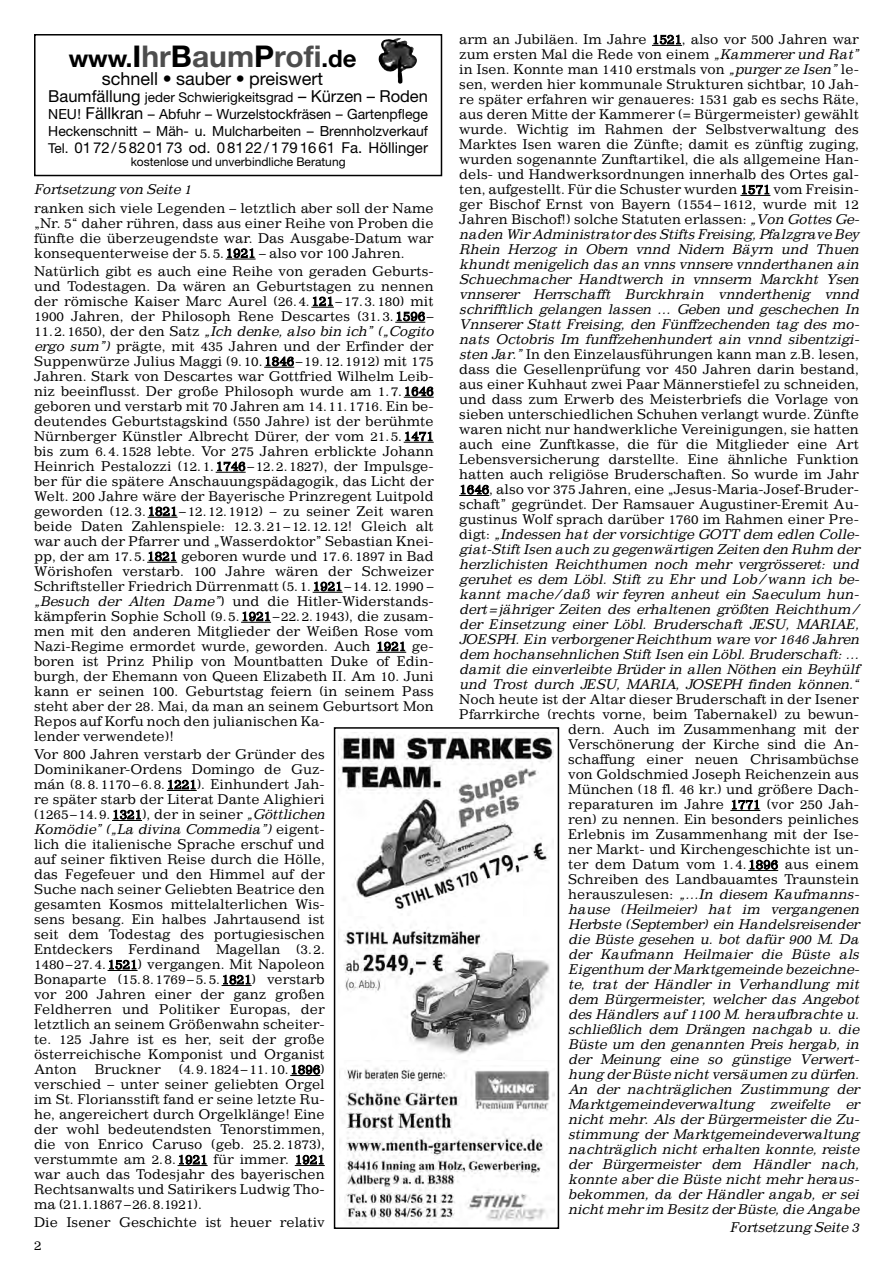
<style>
.page{position:relative;width:893px;height:1263px;background:#fff}
.page>*{position:absolute;margin:0;border:0;box-sizing:border-box;transform-origin:0 0}
.t1{font:700 30px "Helvetica Neue East A";color:#4d4d4d}
.t2{font:18px "Helvetica Neue";color:#000}
.t3{font:16.5px "Helvetica Neue";color:#000}
.t4{font:15px "Helvetica Neue";color:#000}
.t5{font:13.95px/16.8px "Helvetica Neue";color:#000}
.t6{font:13.5px/15px "Impressum";color:#000}
.t7{font:italic 13.5px/15px "Impressum";color:#000;text-align:right}
.t8{font:12px "Helvetica Neue";color:#000}
.s1{font-size:24px;color:#000}
.s2{color:#000}
.s3{font-size:13.5px}
.s4{font-size:16.5px}
.s5{font-size:13.65px}
.s6{font-style:italic}
.s7{font-style:normal}
</style>
<div class="page">
<hr style="left:226px;top:259px;width:30px;height:1px;background:#000">
<svg style="left:311px;top:307px;width:23px;height:1px"></svg>
<hr style="left:395px;top:322px;width:30px;height:1px;background:#000">
<hr style="left:264px;top:367px;width:30px;height:1px;background:#000">
<hr style="left:404px;top:397px;width:30px;height:1px;background:#000">
<hr style="left:404px;top:442px;width:30px;height:1px;background:#000">
<hr style="left:216px;top:472px;width:30px;height:1px;background:#000">
<hr style="left:148px;top:517px;width:30px;height:1px;background:#000">
<hr style="left:147px;top:562px;width:30px;height:1px;background:#000">
<hr style="left:313px;top:592px;width:30px;height:1px;background:#000">
<hr style="left:241px;top:622px;width:30px;height:1px;background:#000">
<hr style="left:376px;top:652px;width:30px;height:1px;background:#000">
<hr style="left:167px;top:790px;width:30px;height:1px;background:#000">
<hr style="left:112px;top:820px;width:30px;height:1px;background:#000">
<hr style="left:108px;top:970px;width:30px;height:1px;background:#000">
<hr style="left:222px;top:985px;width:30px;height:1px;background:#000">
<hr style="left:290px;top:1075px;width:30px;height:1px;background:#000">
<hr style="left:178px;top:1165px;width:30px;height:1px;background:#000">
<hr style="left:295px;top:1165px;width:30px;height:1px;background:#000">
<hr style="left:652px;top:45px;width:30px;height:1px;background:#000">
<hr style="left:740px;top:195px;width:30px;height:1px;background:#000">
<hr style="left:459px;top:495px;width:30px;height:1px;background:#000">
<hr style="left:730px;top:810px;width:30px;height:1px;background:#000">
<hr style="left:748px;top:870px;width:30px;height:1px;background:#000">
<img style="left:339px;top:732px;width:215px;height:329px">
<img style="left:339px;top:1068px;width:215px;height:155px">
<div style="left:334px;top:727px;width:225px;height:502px;border:2px solid #000"></div>
<div style="left:34px;top:34px;width:408px;height:142px;border:2px solid #000"></div>
<img style="left:378px;top:38px;width:39px;height:46px">
<h1 class="t1" style="left:69px;top:45px;width:289px"><span class="s1">www.</span><span class="s2">I</span>hr<span class="s2">B</span>aum<span class="s2">P</span>rofi<span class="s1">.de</span></h1>
<h2 class="t2" style="left:102px;top:73px;width:223px">schnell • sauber • preiswert</h2>
<p class="t3" style="left:48px;top:90px;width:381px">Baumfällung <span class="s3">jeder Schwierigkeitsgrad</span> – Kürzen – Roden</p>
<p class="t5" style="left:48px;top:107px;width:381px">NEU! <span class="s4">Fällkran</span> – Abfuhr – Wurzelstockfräsen – Gartenpflege<br>Heckenschnitt – Mäh- u. Mulcharbeiten – Brennholzverkauf</p>
<p class="t4" style="left:48px;top:142px;width:381px"><span class="s5">Tel.</span> 0172/5820173 od. 08122/1791661 Fa. Höllinger</p>
<p class="t8" style="left:131px;top:158px;width:216px">kostenlose und unverbindliche Beratung</p>
<p class="t7" style="left:34px;top:183px;width:161px">Fortsetzung von Seite 1</p>
<p class="t6" style="left:34px;top:201px;width:401px;text-align:justify">ranken sich viele Legenden – letztlich aber soll der Name „Nr. 5“ daher rühren, dass aus einer Reihe von Proben die fünfte die überzeugendste war. Das Ausgabe-Datum war konsequenterweise der 5.5.1921 – also vor 100 Jahren.</p>
<p class="t6" style="left:34px;top:265px;width:404px">Natürlich gibt es auch eine Reihe von geraden Geburts&shy;und Todestagen. Da wären an Geburtstagen zu nennen der römische Kaiser Marc Aurel (26.4.121– 17.3.180) mit 1900 Jahren, der Philosoph Rene Descartes (31.3.1596– 1 1 . 2 . 1 6 5 0 ) , d e r d e n S at z <span class="s6">„Ich denke, also bin ich” („Cogito ergo sum”)</span> prägte, mit 435 Jahren und der Erfinder der Suppenwürze Julius Maggi (9.10.1846– 19.12.1912) mit 175<br>Jahren. Stark von Descartes war Gottfried Wilhelm Leib&shy;niz beeinflusst. Der große Philosoph wurde am 1.7.1646 geboren und verstarb mit 70 Jahren am 14.11.1716. Ein be&shy;deutendes Geburtstagskind (550 Jahre) ist der berühmte Nürnberger Künstler Albrecht Dürer, der vom 21.5.1471 bis zum 6.4.1528 lebte. Vor 275 Jahren erblickte Johann Heinrich Pestalozzi (12.1.1746– 12.2.1827), der Impulsge&shy;ber für die spätere Anschauungspädagogik, das Licht der Welt. 200 Jahre wäre der Bayerische Prinzregent Luitpold geworden (12.3.1821– 12.12.1912) – zu seiner Zeit waren beide Daten Zahlenspiele: 12.3.21– 12.12.12! Gleich alt war auch der Pfarrer und „Wasserdoktor” Sebastian Knei&shy;pp, der am 17.5.1821 geboren wurde und 17.6.1897 in Bad Wörishofen verstarb. 100 Jahre wären der Schweizer Schriftsteller Friedrich Dürrenmatt (5.1.1921– 14.12.1990 – <span class="s6">„Besuch der Alten Dame”</span>) und die Hitler-Widerstands&shy;kämpferin Sophie Scholl (9.5.1921– 22.2.1943), die zusam&shy;men mit den anderen Mitglieder der Weißen Rose vom Nazi-Regime ermordet wurde, geworden. Auch 1921 ge&shy;boren ist Prinz Philip von Mountbatten Duke of Edin&shy;burgh, der Ehemann von Queen Elizabeth II. Am 10. Juni kann er seinen 100. Geburtstag feiern (in seinem Pass steht aber der 28. Mai, da man an seinem Geburtsort Mon Repos auf Korfu noch den julianischen Ka-<br>lender verwendete)!</p>
<p class="t6" style="left:34px;top:748px;width:295px">Vor 800 Jahren verstarb der Gründer des Dominikaner-Ordens Domingo de Guz&shy;mán (8.8.1170– 6.8.1221). Einhundert Jah&shy;re später starb der Literat Dante Alighieri (1265 –14.9.1321), der in seiner <span class="s6">„Göttlichen Komödie” („La divina Commedia”)</span> e i g e n t - lich die italienische Sprache erschuf und auf seiner fiktiven Reise durch die Hölle, das Fegefeuer und den Himmel auf der Suche nach seiner Geliebten Beatrice den gesamten Kosmos mittelalterlichen Wis&shy;sens besang. Ein halbes Jahrtausend ist seit dem Todestag des portugiesischen Entdeckers Ferdinand Magellan (3. 2.<br>1480 –27. 4. 1521) vergangen. Mit Napoleon Bonaparte (15.8. 1769– 5.5.1821) verstarb vor 200 Jahren einer der ganz großen Feldherren und Politiker Europas, der letztlich an seinem Größenwahn scheiter&shy;te. 125 Jahre ist es her, seit der große österreichische Komponist und Organist Anton</p>
<p class="t6" style="left:95px;top:1063px;width:67px">Bruckner</p>
<p class="t6" style="left:34px;top:1063px;width:292px;text-align:justify;text-indent:145px">(4.9.1824– 11.10.1896) verschied – unter seiner geliebten Orgel im St. Floriansstift fand er seine letzte Ru&shy;he, angereichert durch Orgelklänge! Eine der wohl bedeutendsten Tenorstimmen, die von Enrico Caruso (geb. 25.2.1873), verstummte am 2.8.1921 für immer. 1921 war auch das Todesjahr des bayerischen Rechtsanwalts und Satirikers Ludwig Tho&shy;ma (21.1.1867 –26. 8.1921).</p>
<p class="t6" style="left:34px;top:1216px;width:292px">Die Isener Geschichte ist heuer relativ</p>
<p class="t6" style="left:34px;top:1238px;width:9px">2</p>
<p class="t6" style="left:459px;top:33px;width:405px">arm an Jubiläen. Im Jahre 1521, also vor 500 Jahren war zum ersten Mal die Rede von einem <span class="s6">„Kammererund Rat” </span>in Isen. Konnte man 1410 erstmals von <span class="s6">„purgerze Isen”</span>le&shy;sen, werden hier kommunale Strukturen sichtbar, 10 Jah&shy;re später erfahren wir genaueres: 1531 gab es sechs Räte, aus deren Mitte der Kammerer (= Bürgermeister) gewählt wurde. Wichtig im Rahmen der Selbstverwaltung des Marktes Isen waren die Zünfte; damit es zünftig zuging, wurden sogenannte Zunftartikel, die als allgemeine Han&shy;dels- und Handwerksordnungen innerhalb des Ortes gal&shy;ten, aufgestellt. Für die Schuster wurden 1571 vom Freisin&shy;ger Bischof Ernst von Bayern (1554– 1612, wurde mit 12<br>Jahren Bischof!) solche Statuten erlassen: <span class="s6">„Von Gottes Ge&shy;naden WirAdministratordes Stifts Freising,Pfalzgrave Bey Rhein Herzog in Obern vnnd Nidern Bäyrn und Thuen khundt menigelich das an vnns vnnsere vnnderthanen ain Schuechmacher Handtwerch in vnnserm Marckht Ysen vnnserer Herrschafft Burckhrain vnnderthenig vnnd schrifftlich gelangen lassen … Geben und geschechen In Vnnserer Statt Freising, den Fünffzechenden tag des mo&shy;nats Octobris Im funffzehenhundert ain vnnd sibentzigi&shy;sten Jar.”</span>In den Einzelausführungen kann man z.B. lesen, dass die Gesellenprüfung vor 450 Jahren darin bestand, aus einer Kuhhaut zwei Paar Männerstiefel zu schneiden, und dass zum Erwerb des Meisterbriefs die Vorlage von sieben unterschiedlichen Schuhen verlangt wurde. Zünfte waren nicht nur handwerkliche Vereinigungen, sie hatten auch eine Zunftkasse, die für die Mitglieder eine Art Lebensversicherung darstellte. Eine ähnliche Funktion hatten auch religiöse Bruderschaften. So wurde im Jahr 1646, also vor 375 Jahren, eine „Jesus-Maria-Josef-Bruder&shy;schaft” gegründet. Der Ramsauer Augustiner-Eremit Au&shy;gustinus Wolf sprach darüber 1760 im Rahmen einer Pre&shy;d i g t : <span class="s6">„Indessen hat dervorsichtige GOTT dem edlen Colle&shy;giat-Stift Isen auch zu gegenwärtigen Zeiten den Ruhm der herzlichisten Reichthumen noch mehr vergrösseret: und geruhet es dem Löbl. Stift zu Ehr und Lob/ wann ich be&shy;kannt mache/ daß wir feyren anheut ein Saeculum hun&shy;dert=jähriger Zeiten des erhaltenen größten Reichthum/ der Einsetzung einer Löbl. Bruderschaft JESU, MARIAE, JOESPH. Ein verborgenerReichthum ware vor1646 Jahren dem hochansehnlichen Stift Isen ein Löbl. Bruderschaft: … damit die einverleibte Brüder in allen Nöthen ein Beyhülf und Trost durch JESU, MARIA, JOSEPH finden können.“</span></p>
<p class="t7" style="left:459px;top:693px;width:405px"><span class="s7">Noch heute ist der Altar dieser Bruderschaft in der Isener Pfarrkirche (rechts vorne, beim Tabernakel) zu bewun&shy;dern. Auch im Zusammenhang mit der<br>Verschönerung der Kirche sind die An-<br>schaffung einer neuen Chrisambüchse<br>von Goldschmied Joseph Reichenzein aus<br>München (18 fl. 46 kr.) und größere Dach -<br>reparaturen im Jahre 1771 (vor 250 Jah-<br>ren) zu nennen. Ein besonders peinliches<br>Erlebnis im Zusammenhang mit der Ise-<br>ner Markt- und Kirchengeschichte ist un-<br>ter dem Datum vom 1.4.1896 aus einem<br>Schreiben des Landbauamtes Traunstein<br>herauszulesen:</span> „…In diesem Kaufmanns-<br>hause (Heilmeier) hat im vergangenen<br>Herbste (September) ein Handelsreisender<br>die Büste gesehen u. bot dafür 900 M. Da<br>der Kaufmann Heilmaier die Büste als<br>Eigenthum derMarktgemeinde bezeichne-<br>te, trat der Händler in Verhandlung mit<br>dem Bürgermeister, welcher das Angebot<br>des Händlers auf 1100 M. heraufbrachte u.<br>schließlich dem Drängen nachgab u. die<br>Büste um den genannten Preis hergab, in<br>der Meinung eine so günstige Verwert-<br>hung derBüste nicht versäumen zu dürfen.<br>An der nachträglichen Zustimmung der<br>Markt gemeindeverwaltung zweifelte er<br>nicht mehr. Als der Bürgermeister die Zu-<br>stimmung der Marktgemeindeverwaltung<br>nachträglich nicht erhalten konnte, reiste<br>der Bürgermeister dem Händler nach,<br>konnte aber die Büste nicht mehr heraus-<br>bekommen, da der Händler angab, er sei<br>nicht mehrim Besitz derBüste,die Angabe</p>
<p class="t7" style="left:730px;top:1221px;width:133px">Fortsetzung Seite 3</p>
</div>
